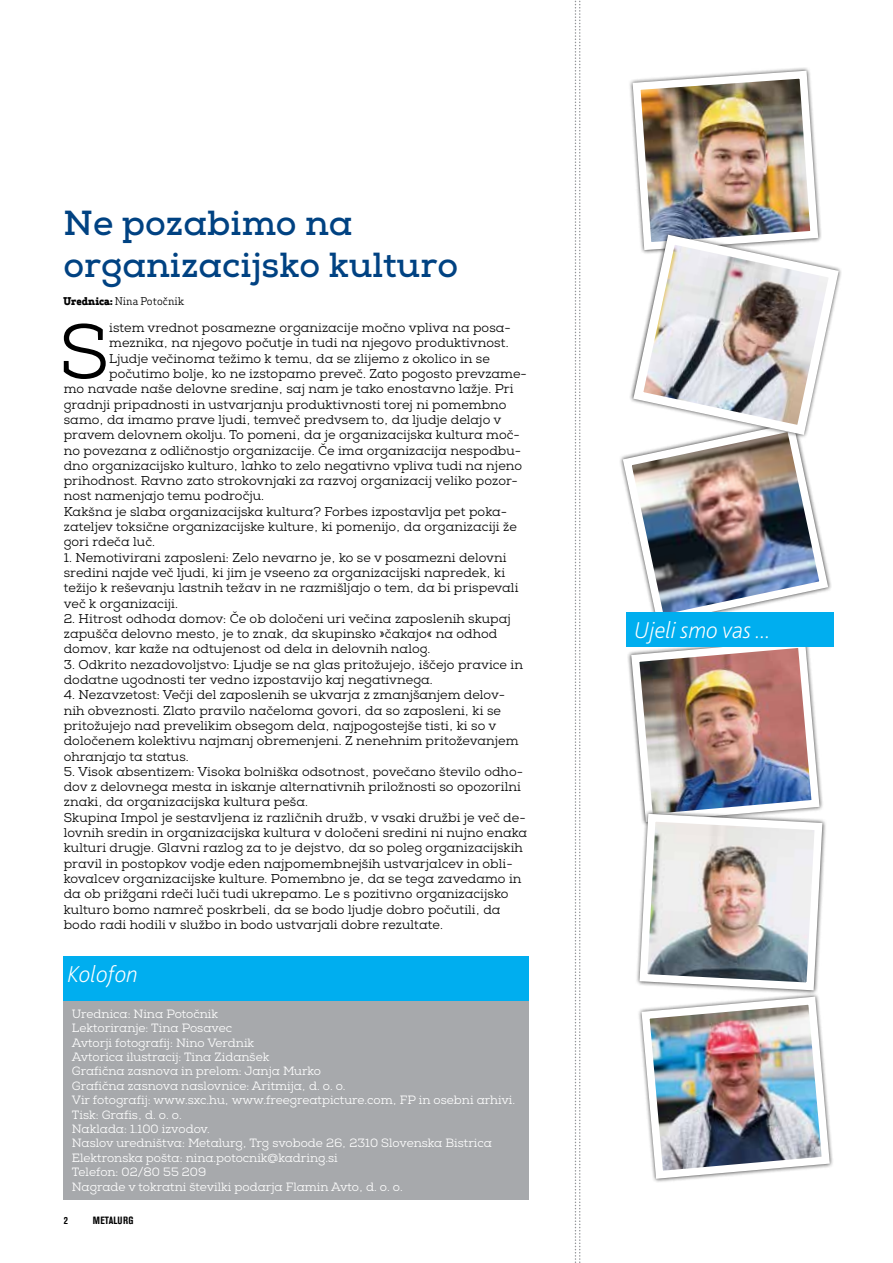
<style>
.page{position:relative;width:893px;height:1263px;background:#fff}
.page>*{position:absolute;margin:0;border:0;box-sizing:border-box;transform-origin:0 0}
.t1{font:76.5px "Nexa Slab";color:#000}
.t2{font:700 34.8px/41.7px "Nexa Slab";color:#004282}
.t3{font:italic 200 24px "Bliss 2";color:#fff}
.t4{font:12.75px/15.3px "Nexa Slab";letter-spacing:.005em;color:#000}
.t5{font:12px/14.4px "Nexa Slab";color:#fff}
.t6{font:10.5px "Apex Serif";color:#000}
.t7{font:700 condensed 10.5px "Akzidenz Grotesk BQ";letter-spacing:.02em;color:#000}
.s1{font-weight:800}
</style>
<div class="page">
<img style="left:620px;top:440px;width:211px;height:172px">
<img style="left:629px;top:67px;width:192px;height:163px">
<img style="left:630px;top:230px;width:211px;height:210px">
<img style="left:627px;top:636px;width:207px;height:546px">
<div style="left:63px;top:1001px;width:466px;height:198px;background:#a7a9ac"></div>
<svg style="left:575px;top:0;width:6px;height:1263px"></svg>
<div style="left:63px;top:956px;width:466px;height:45px;background:#00aeef"></div>
<div style="left:626px;top:612px;width:207px;height:34px;background:#00aeef"></div>
<h2 class="t2" style="left:63px;top:203px;width:396px">Ne pozabimo na organizacijsko kulturo</h2>
<p class="t6" style="left:63px;top:295px;width:123px"><span class="s1">Urednica:</span> Nina Potočnik</p>
<h1 class="t1" style="left:59px;top:306px;width:52px">S</h1>
<p class="t4" style="left:109px;top:320px;width:403px">istem vrednot posamezne organizacije močno vpliva na posa-</p>
<p class="t4" style="left:109px;top:336px;width:401px">meznika, na njegovo počutje in tudi na njegovo produktivnost.</p>
<p class="t4" style="left:109px;top:351px;width:382px">Ljudje večinoma težimo k temu, da se zlijemo z okolico in se</p>
<p class="t4" style="left:109px;top:366px;width:419px">počutimo bolje, ko ne izstopamo preveč. Zato pogosto prevzame-</p>
<p class="t4" style="left:64px;top:381px;width:451px">mo navade naše delovne sredine, saj nam je tako enostavno lažje. Pri</p>
<p class="t4" style="left:64px;top:397px;width:444px">gradnji pripadnosti in ustvarjanju produktivnosti torej ni pomembno</p>
<p class="t4" style="left:64px;top:412px;width:439px">samo, da imamo prave ljudi, temveč predvsem to, da ljudje delajo v</p>
<p class="t4" style="left:64px;top:427px;width:458px">pravem delovnem okolju. To pomeni, da je organizacijska kultura moč-</p>
<p class="t4" style="left:64px;top:443px;width:459px">no povezana z odličnostjo organizacije. Če ima organizacija nespodbu-</p>
<p class="t4" style="left:64px;top:458px;width:460px">dno organizacijsko kulturo, lahko to zelo negativno vpliva tudi na njeno</p>
<p class="t4" style="left:64px;top:473px;width:456px">prihodnost. Ravno zato strokovnjaki za razvoj organizacij veliko pozor-</p>
<p class="t4" style="left:64px;top:489px;width:202px">nost namenjajo temu področju.</p>
<p class="t4" style="left:64px;top:504px;width:445px">Kakšna je slaba organizacijska kultura? Forbes izpostavlja pet poka-</p>
<p class="t4" style="left:64px;top:519px;width:455px">zateljev toksične organizacijske kulture, ki pomenijo, da organizaciji že</p>
<p class="t4" style="left:64px;top:534px;width:93px">gori rdeča luč.</p>
<p class="t4" style="left:64px;top:550px;width:456px">1. Nemotivirani zaposleni: Zelo nevarno je, ko se v posamezni delovni sredini najde več ljudi, ki jim je vseeno za organizacijski napredek, ki težijo k reševanju lastnih težav in ne razmišljajo o tem, da bi prispevali več k organizaciji.</p>
<p class="t4" style="left:64px;top:611px;width:449px">2. Hitrost odhoda domov: Če ob določeni uri večina zaposlenih skupaj zapušča delovno mesto, je to znak, da skupinsko »čakajo« na odhod domov, kar kaže na odtujenost od dela in delovnih nalog.</p>
<p class="t4" style="left:64px;top:657px;width:461px">3. Odkrito nezadovoljstvo: Ljudje se na glas pritožujejo, iščejo pravice in dodatne ugodnosti ter vedno izpostavijo kaj negativnega.</p>
<p class="t4" style="left:64px;top:687px;width:456px">4. Nezavzetost: Večji del zaposlenih se ukvarja z zmanjšanjem delov&shy;nih obveznosti. Zlato pravilo načeloma govori, da so zaposleni, ki se pritožujejo nad prevelikim obsegom dela, najpogostejše tisti, ki so v določenem kolektivu najmanj obremenjeni. Z nenehnim pritoževanjem ohranjajo ta status.</p>
<p class="t4" style="left:64px;top:764px;width:465px">5. Visok absentizem: Visoka bolniška odsotnost, povečano število odho&shy;dov z delovnega mesta in iskanje alternativnih priložnosti so opozorilni znaki, da organizacijska kultura peša.<br>Skupina Impol je sestavljena iz različnih družb, v vsaki družbi je več de&shy;lovnih sredin in organizacijska kultura v določeni sredini ni nujno enaka kulturi drugje. Glavni razlog za to je dejstvo, da so poleg organizacijskih pravil in postopkov vodje eden najpomembnejših ustvarjalcev in obli&shy;kovalcev organizacijske kulture. Pomembno je, da se tega zavedamo in da ob prižgani rdeči luči tudi ukrepamo. Le s pozitivno organizacijsko kulturo bomo namreč poskrbeli, da se bodo ljudje dobro počutili, da bodo radi hodili v službo in bodo ustvarjali dobre rezultate.</p>
<h3 class="t3" style="left:68px;top:959px;width:71px">Kolofon</h3>
<p class="t5" style="left:72px;top:1007px;width:445px">Urednica: Nina Potočnik<br>Lektoriranje: Tina Posavec<br>Avtorji fotografij: Nino Verdnik<br>Avtorica ilustracij: Tina Zidanšek<br>Grafična zasnova in prelom: Janja Murko<br>Grafična zasnova naslovnice: Aritmija, d. o. o.<br>Vir fotografij: www.sxc.hu, www.freegreatpicture.com, FP in osebni arhivi.<br>Tisk: Grafis, d. o. o.<br>Naklada: 1.100 izvodov.<br>Naslov uredništva: Metalurg, Trg svobode 26, 2310 Slovenska Bistrica Elektronska pošta: nina.potocnik@kadring.si<br>Telefon: 02/80 55 209<br>Nagrade v tokratni številki podarja Flamin Avto, d. o. o.</p>
<p class="t7" style="left:64px;top:1214px;width:6px">2</p>
<p class="t7" style="left:93px;top:1214px;width:42px">METALURG</p>
<h3 class="t3" style="left:635px;top:615px;width:138px">Ujeli smo vas ...</h3>
</div>
